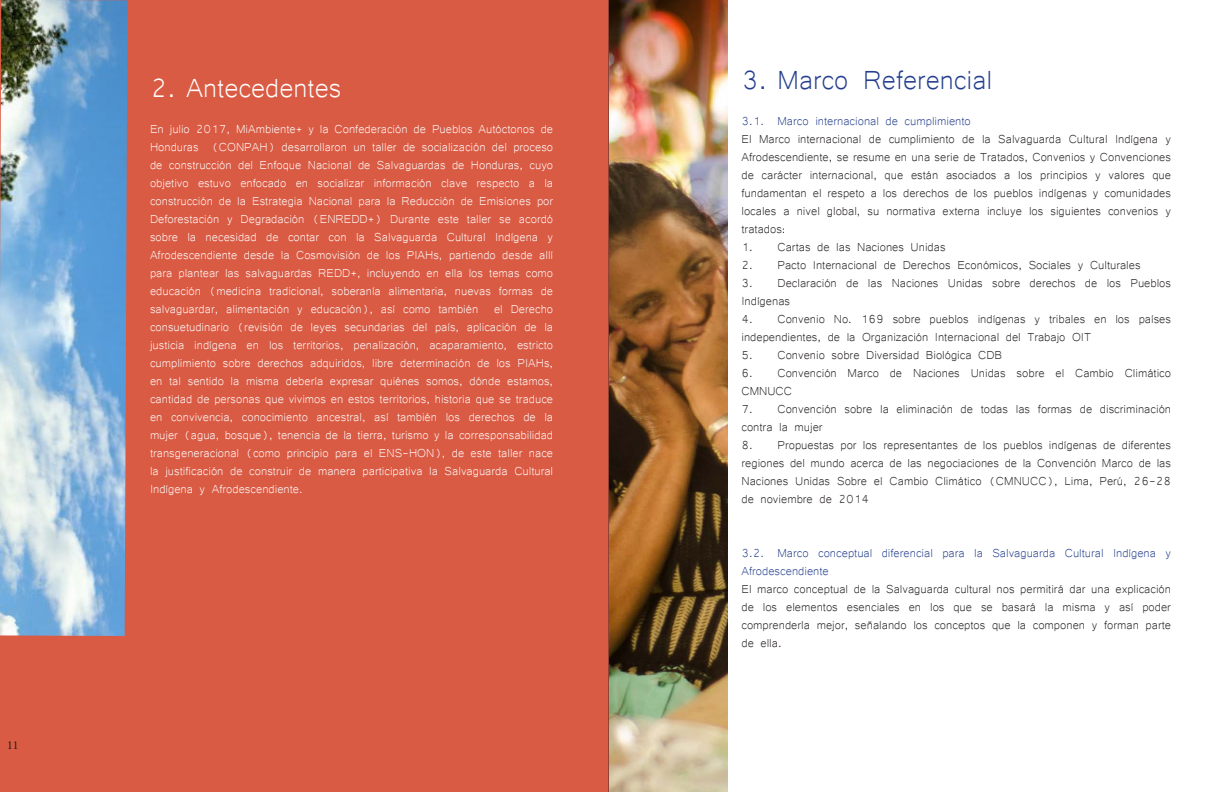
<style>
.page{position:relative;width:1224px;height:792px;background:#fff}
.page>*{position:absolute;margin:0;border:0;box-sizing:border-box;transform-origin:0 0}
.t1{font:34px "Microsoft Yi Baiti";color:#253f8e}
.t2{font:34px "Microsoft Yi Baiti";color:#fff}
.t3{font:15px/18px "Microsoft Yi Baiti";color:#fff;text-align:justify}
.t4{font:15px/18px "Microsoft Yi Baiti";color:#231f20}
.t5{font:15px/18px "Microsoft Yi Baiti";color:#253f8e}
.t6{font:12px "Minion Pro";color:#231f20}
</style>
<div class="page">
<div style="left:0;top:0;width:610px;height:792px;background:#da5b44"></div>
<img style="left:0;top:0;width:127px;height:636px">
<img style="left:610px;top:0;width:118px;height:792px">
<p class="t6" style="left:7px;top:737px;width:13px">11</p>
<p class="t2" style="left:150px;top:68px;width:193px">2. Antecedentes</p>
<p class="t3" style="left:150px;top:119px;width:405px">En julio 2017, MiAmbiente+ y la Confederación de Pueblos Autóctonos de Honduras (CONPAH) desarrollaron un taller de socialización del proceso de construcción del Enfoque Nacional de Salvaguardas de Honduras, cuyo objetivo estuvo enfocado en socializar información clave respecto a la construcción de la Estrategia Nacional para la Reducción de Emisiones por Deforestación y Degradación (ENREDD+) Durante este taller se acordó sobre la necesidad de contar con la Salvaguarda Cultural Indígena y Afrodescendiente desde la Cosmovisión de los PIAHs, partiendo desde allí para plantear las salvaguardas REDD+, incluyendo en ella los temas como educación (medicina tradicional, soberanía alimentaria, nuevas formas de salvaguardar, alimentación y educación), así como también el Derecho consuetudinario (revisión de leyes secundarias del país, aplicación de la justicia indígena en los territorios, penalización, acaparamiento, estricto cumplimiento sobre derechos adquiridos, libre determinación de los PIAHs, en tal sentido la misma debería expresar quiénes somos, dónde estamos, cantidad de personas que vivimos en estos territorios, historia que se traduce en convivencia, conocimiento ancestral, así también los derechos de la mujer (agua, bosque), tenencia de la tierra, turismo y la corresponsabilidad transgeneracional (como principio para el ENS-HON), de este taller nace la justificación de construir de manera participativa la Salvaguarda Cultural Indígena y Afrodescendiente.</p>
<p class="t1" style="left:742px;top:60px;width:252px">3. Marco Referencial</p>
<p class="t5" style="left:742px;top:111px;width:231px">3.1. Marco internacional de cumplimiento</p>
<p class="t4" style="left:742px;top:129px;width:431px;text-align:justify">El Marco internacional de cumplimiento de la Salvaguarda Cultural Indígena y Afrodescendiente, se resume en una serie de Tratados, Convenios y Convenciones de carácter internacional, que están asociados a los principios y valores que fundamentan el respeto a los derechos de los pueblos indígenas y comunidades locales a nivel global, su normativa externa incluye los siguientes convenios y tratados:</p>
<p class="t4" style="left:742px;top:237px;width:206px">1. Cartas de las Naciones Unidas</p>
<p class="t4" style="left:742px;top:255px;width:401px">2. Pacto Internacional de Derechos Económicos, Sociales y Culturales</p>
<p class="t4" style="left:742px;top:273px;width:431px">3. Declaración de las Naciones Unidas sobre derechos de los Pueblos<br>Indígenas</p>
<p class="t4" style="left:742px;top:309px;width:431px">4. Convenio No. 169 sobre pueblos indígenas y tribales en los países independientes, de la Organización Internacional del Trabajo OIT</p>
<p class="t4" style="left:742px;top:345px;width:262px">5. Convenio sobre Diversidad Biológica CDB</p>
<p class="t4" style="left:742px;top:363px;width:431px">6. Convención Marco de Naciones Unidas sobre el Cambio Climático<br>CMNUCC</p>
<p class="t4" style="left:742px;top:399px;width:431px">7. Convención sobre la eliminación de todas las formas de discriminación contra la mujer</p>
<p class="t4" style="left:742px;top:435px;width:431px;text-align:justify">8. Propuestas por los representantes de los pueblos indígenas de diferentes regiones del mundo acerca de las negociaciones de la Convención Marco de las Naciones Unidas Sobre el Cambio Climático (CMNUCC), Lima, Perú, 26-28 de noviembre de 2014</p>
<p class="t5" style="left:742px;top:543px;width:431px">3.2. Marco conceptual diferencial para la Salvaguarda Cultural Indígena y<br>Afrodescendiente</p>
<p class="t4" style="left:742px;top:579px;width:431px;text-align:justify">El marco conceptual de la Salvaguarda cultural nos permitirá dar una explicación de los elementos esenciales en los que se basará la misma y así poder comprenderla mejor, señalando los conceptos que la componen y forman parte de ella.</p>
</div>
